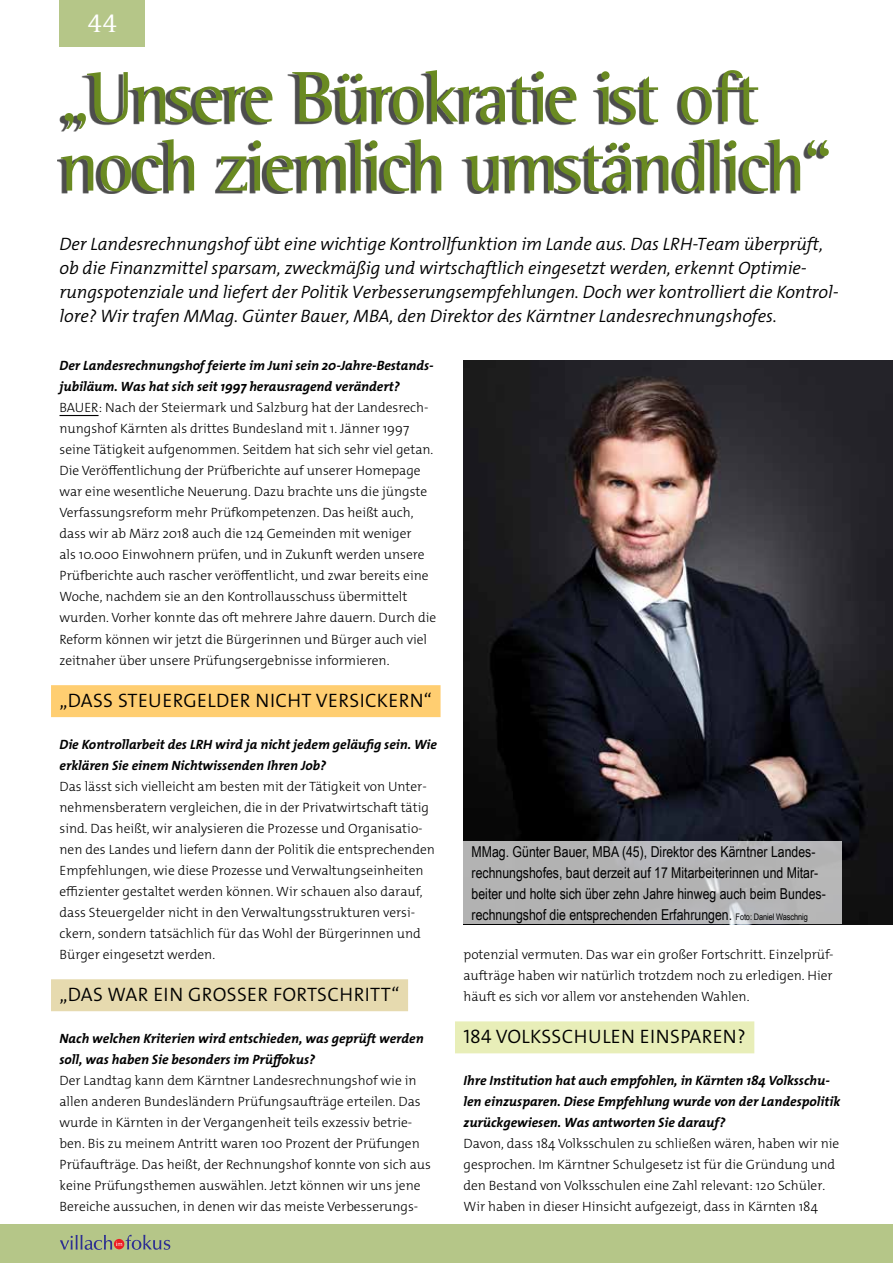
<style>
.page{position:relative;width:893px;height:1263px;background:#fff}
.page>*{position:absolute;margin:0;border:0;box-sizing:border-box;transform-origin:0 0}
.t1{font:73.5px/69px "Rotis Semi Serif";letter-spacing:-.03em;color:#6a8a22}
.t2{font:28.5px "Rotis Serif";color:#fff}
.t3{font:300 19.5px "The Mix Os F";letter-spacing:.02em;color:#000}
.t4{font:italic 300 18px/24px "The Mix Os F";letter-spacing:-.005em;color:#000}
.t5{font:15px/21px "Arial Narrow";color:#000}
.t6{font:300 13.5px/21px "The Mix Os F";color:#000}
.t7{font:italic 700 13.5px/21px "The Mix Os F";color:#000}
.s1{font-size:9px}
</style>
<div class="page">
<div style="left:60px;top:0;width:85px;height:47px;background:#b5c688"></div>
<div style="left:0;top:1225px;width:893px;height:38px;background:#b5c688"></div>
<svg style="left:60px;top:1235px;width:110px;height:15px"></svg>
<div style="left:57px;top:73px;width:767px;height:121px;background:#000;opacity:.7"></div>
<img style="left:463px;top:361px;width:430px;height:563px">
<div style="left:463px;top:841px;width:379px;height:83px;background:#b3b3b3"></div>
<hr style="left:60px;top:415px;width:39px;height:1px;background:#000">
<div style="left:51px;top:685px;width:390px;height:32px;background:#ffce71"></div>
<div style="left:51px;top:979px;width:357px;height:32px;background:#e6daaf"></div>
<div style="left:455px;top:1021px;width:299px;height:32px;background:#e8eeb8"></div>
<h2 class="t2" style="left:87px;top:7px;width:31px">44</h2>
<h1 class="t1" style="left:60px;top:62px;width:776px">„Unsere Bürokratie ist oft noch ziemlich umständlich“</h1>
<p class="t4" style="left:60px;top:232px;width:781px">Der Landesrechnungshof übt eine wichtige Kontrollfunktion im Lande aus. Das LRH-Team überprüft, ob die Finanzmittel sparsam, zweckmäßig und wirtschaftlich eingesetzt werden, erkennt Optimie&shy;rungspotenziale und liefert der Politik Verbesserungsempfehlungen. Doch wer kontrolliert die Kontrol&shy;lore? Wir trafen MMag. Günter Bauer, MBA, den Direktor des Kärntner Landesrechnungshofes.</p>
<p class="t7" style="left:60px;top:355px;width:376px">Der Landesrechnungshof feierte im Juni sein 20-Jahre-Bestands&shy;jubiläum. Was hat sich seit 1997 herausragend verändert?</p>
<p class="t6" style="left:60px;top:397px;width:378px">BAUER: Nach der Steiermark und Salzburg hat der Landesrech&shy;nungshof Kärnten als drittes Bundesland mit 1. Jänner 1997 seine Tätigkeit aufgenommen. Seitdem hat sich sehr viel getan.<br>Die Veröffentlichung der Prüfberichte auf unserer Homepage war eine wesentliche Neuerung. Dazu brachte uns die jüngste Verfassungsreform mehr Prüfkompetenzen. Das heißt auch, dass wir ab März 2018 auch die 124 Gemeinden mit weniger<br>als 10.000 Einwohnern prüfen, und in Zukunft werden unsere Prüfberichte auch rascher veröffentlicht, und zwar bereits eine Woche, nachdem sie an den Kontrollausschuss übermittelt wurden. Vorher konnte das oft mehrere Jahre dauern. Durch die Reform können wir jetzt die Bürgerinnen und Bürger auch viel zeitnaher über unsere Prüfungsergebnisse informieren.</p>
<h3 class="t3" style="left:60px;top:687px;width:374px">„DASS STEUERGELDER NICHT VERSICKERN“</h3>
<p class="t7" style="left:60px;top:733px;width:379px">Die Kontrollarbeit des LRH wird ja nicht jedem geläufig sein. Wie erklären Sie einem Nichtwissenden Ihren Job?</p>
<p class="t6" style="left:60px;top:775px;width:377px">Das lässt sich vielleicht am besten mit der Tätigkeit von Unter&shy;nehmensberatern vergleichen, die in der Privatwirtschaft tätig sind. Das heißt, wir analysieren die Prozesse und Organisatio&shy;nen des Landes und liefern dann der Politik die entsprechenden Empfehlungen, wie diese Prozesse und Verwaltungseinheiten effizienter gestaltet werden können. Wir schauen also darauf, dass Steuergelder nicht in den Verwaltungsstrukturen versi&shy;ckern, sondern tatsächlich für das Wohl der Bürgerinnen und Bürger eingesetzt werden.</p>
<h3 class="t3" style="left:60px;top:981px;width:341px">„DAS WAR EIN GROSSER FORTSCHRITT“</h3>
<p class="t7" style="left:60px;top:1028px;width:366px">Nach welchen Kriterien wird entschieden, was geprüft werden soll, was haben Sie besonders im Prüffokus?</p>
<p class="t6" style="left:60px;top:1070px;width:373px">Der Landtag kann dem Kärntner Landesrechnungshof wie in allen anderen Bundesländern Prüfungsaufträge erteilen. Das wurde in Kärnten in der Vergangenheit teils exzessiv betrie&shy;ben. Bis zu meinem Antritt waren 100 Prozent der Prüfungen Prüfaufträge. Das heißt, der Rechnungshof konnte von sich aus keine Prüfungsthemen auswählen. Jetzt können wir uns jene Bereiche aussuchen, in denen wir das meiste Verbesserungs-</p>
<p class="t5" style="left:472px;top:840px;width:356px">MMag. Günter Bauer, MBA (45), Direktor des Kärntner Landes&shy;rechnungshofes, baut derzeit auf 17 Mitarbeiterinnen und Mitar&shy;beiter und holte sich über zehn Jahre hinweg auch beim Bundes&shy;rechnungshof die entsprechenden Erfahrungen. <span class="s1">Foto: Daniel Waschnig</span></p>
<p class="t6" style="left:463px;top:944px;width:372px;text-align:justify">potenzial vermuten. Das war ein großer Fortschritt. Einzelprüf&shy;aufträge haben wir natürlich trotzdem noch zu erledigen. Hier häuft es sich vor allem vor anstehenden Wahlen.</p>
<h3 class="t3" style="left:463px;top:1023px;width:284px">184 VOLKSSCHULEN EINSPAREN?</h3>
<p class="t7" style="left:463px;top:1070px;width:378px">Ihre Institution hat auch empfohlen, in Kärnten 184 Volksschu&shy;len einzusparen. Diese Empfehlung wurde von der Landespolitik zurückgewiesen. Was antworten Sie darauf?</p>
<p class="t6" style="left:463px;top:1133px;width:377px">Davon, dass 184 Volksschulen zu schließen wären, haben wir nie gesprochen. Im Kärntner Schulgesetz ist für die Gründung und den Bestand von Volksschulen eine Zahl relevant: 120 Schüler.<br>Wir haben in dieser Hinsicht aufgezeigt, dass in Kärnten 184</p>
</div>
